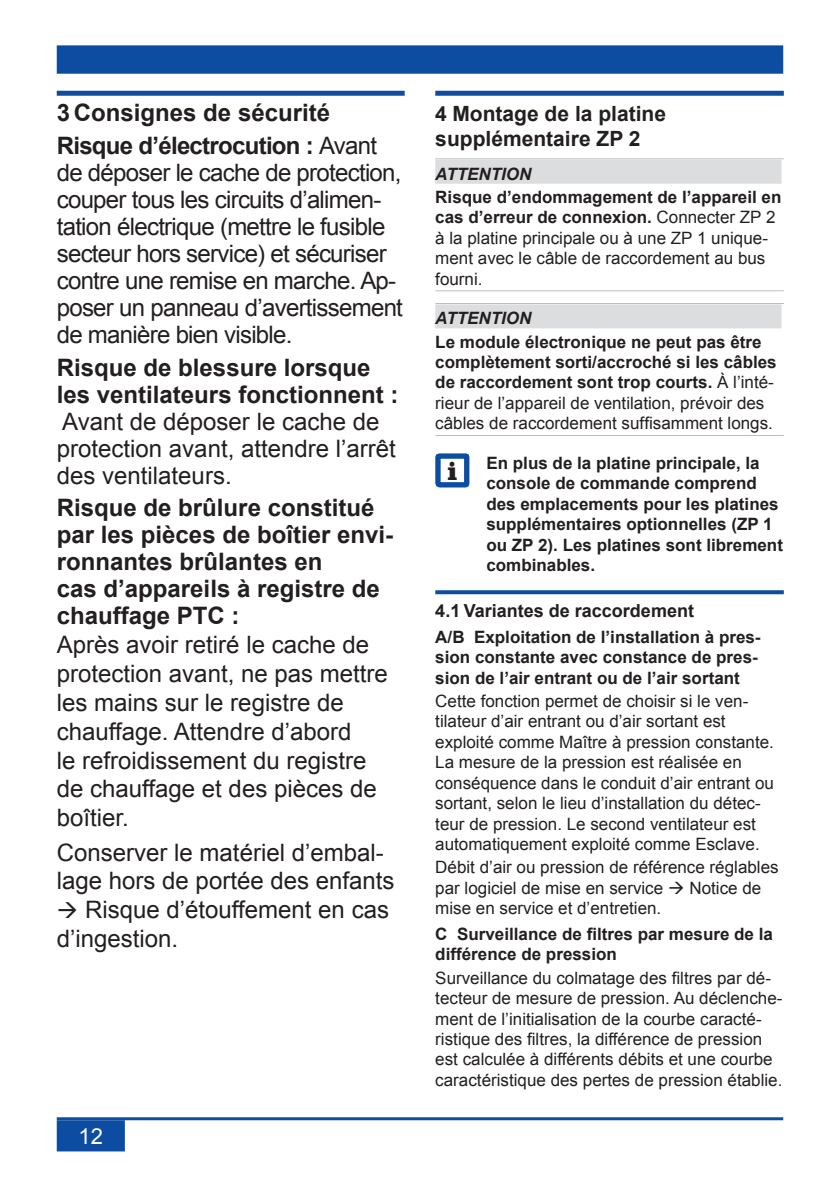
<style>
.page{position:relative;width:840px;height:1191px;background:#fff}
.page>*{position:absolute;margin:0;border:0;box-sizing:border-box;transform-origin:0 0}
.t1{font:24px/28.8px "Arial";color:#231f20}
.t2{font:24px/27px "Arial";letter-spacing:-.03em;color:#231f20}
.t3{font:700 24px/27px "Arial";color:#231f20}
.t4{font:700 24px/32.6px "Arial";letter-spacing:-.03em;color:#231f20}
.t5{font:22px "Arial";color:#fff}
.t6{font:700 21px/25.2px "Arial";color:#231f20}
.t7{font:700 18px "Arial";color:#231f20}
.t8{font:17px/20.4px "Arial";color:#231f20}
.t9{font:700 17px/20.4px "Arial";color:#231f20}
.t10{font:italic 700 17px "Arial";color:#231f20}
.s1{font-weight:400}
.s2{font-weight:700}
.s3{font-family:"Clarendon BT";font-weight:900;font-size:26.6px}
</style>
<div class="page">
<hr style="left:57px;top:1117px;width:725px;height:3px;background:#0d4da1">
<div style="left:57px;top:45px;width:725px;height:29px;background:#0d4da1;border:2px solid #0d4da1"></div>
<div style="left:58px;top:1121px;width:66px;height:29px;background:#0d4da1"></div>
<div style="left:57px;top:1120px;width:68px;height:31px;border:2px solid #0d4da1"></div>
<div style="left:57px;top:91px;width:347px;height:5px;background:#0d4da1"></div>
<div style="left:435px;top:91px;width:348px;height:5px;background:#0d4da1"></div>
<hr style="left:435px;top:158px;width:348px;height:1px;background:#bcbdc0">
<div style="left:435px;top:160px;width:346px;height:24px;background:#dcdddf"></div>
<hr style="left:435px;top:290px;width:348px;height:1px;background:#bcbdc0">
<hr style="left:435px;top:303px;width:348px;height:1px;background:#bcbdc0">
<div style="left:435px;top:304px;width:346px;height:24px;background:#dcdddf"></div>
<hr style="left:435px;top:435px;width:348px;height:1px;background:#bcbdc0">
<svg style="left:435px;top:590px;width:348px;height:4px"></svg>
<svg style="left:435px;top:453px;width:34px;height:34px"></svg>
<h1 class="t4" style="left:57px;top:97px;width:322px">3 Consignes de sécurité<br>Risque d’électrocution : <span class="s1">Avant</span></h1>
<h1 class="t2" style="left:57px;top:159px;width:347px">de déposer le cache de protection, couper tous les circuits d’alimen&shy;tation électrique (mettre le fusible secteur hors service) et sécuriser contre une remise en marche. Ap&shy;poser un panneau d’avertissement de manière bien visible.</h1>
<h1 class="t3" style="left:57px;top:354px;width:343px">Risque de blessure lorsque les ventilateurs fonctionnent :</h1>
<h1 class="t1" style="left:57px;top:408px;width:340px;line-height:27px">Avant de déposer le cache de protection avant, attendre l’arrêt des ventilateurs.</h1>
<h1 class="t3" style="left:57px;top:495px;width:338px">Risque de brûlure constitué par les pièces de boîtier envi&shy;ronnantes brûlantes en<br>cas d’appareils à registre de chauffage PTC :</h1>
<h1 class="t1" style="left:57px;top:630px;width:332px">Après avoir retiré le cache de protection avant, ne pas mettre les mains sur le registre de chauffage. Attendre d’abord<br>le refroidissement du registre de chauffage et des pièces de boîtier.</h1>
<h1 class="t1" style="left:57px;top:838px;width:339px">Conserver le matériel d’embal&shy;lage hors de portée des enfants</h1>
<h1 class="t1" style="left:57px;top:895px;width:333px">→ Risque d’étouffement en cas d’ingestion.</h1>
<p class="t5" style="left:78px;top:1121px;width:26px">12</p>
<p class="t6" style="left:435px;top:102px;width:232px">4 Montage de la platine supplémentaire ZP 2</p>
<p class="t10" style="left:435px;top:162px;width:98px">ATTENTION</p>
<p class="t8" style="left:435px;top:187px;width:347px"><span class="s2">Risque d’endommagement de l’appareil en cas d’erreur de connexion.</span> Connecter ZP 2 à la platine principale ou à une ZP 1 unique&shy;ment avec le câble de raccordement au bus fourni.</p>
<p class="t10" style="left:435px;top:307px;width:98px">ATTENTION</p>
<p class="t9" style="left:435px;top:332px;width:343px">Le module électronique ne peut pas être complètement sorti/accroché si les câbles de raccordement sont trop courts. <span class="s1">À l’inté&shy;rieur de l’appareil de ventilation, prévoir des câbles de raccordement suffisamment longs.</span></p>
<p class="t9" style="left:486px;top:453px;width:298px;text-indent:-39px"><span class="s3">i</span> En plus de la platine principale, la console de commande comprend des emplacements pour les platines supplémentaires optionnelles (ZP 1 ou ZP 2). Les platines sont librement combinables.</p>
<p class="t7" style="left:435px;top:598px;width:260px">4.1 Variantes de raccordement</p>
<p class="t9" style="left:435px;top:627px;width:326px">A/B Exploitation de l’installation à pres&shy;sion constante avec constance de pres&shy;sion de l’air entrant ou de l’air sortant</p>
<p class="t8" style="left:435px;top:691px;width:340px">Cette fonction permet de choisir si le ven&shy;tilateur d’air entrant ou d’air sortant est exploité comme Maître à pression constante.<br>La mesure de la pression est réalisée en conséquence dans le conduit d’air entrant ou sortant, selon le lieu d’installation du détec&shy;teur de pression. Le second ventilateur est automatiquement exploité comme Esclave.</p>
<p class="t8" style="left:435px;top:857px;width:344px">Débit d’air ou pression de référence réglables par logiciel de mise en service → Notice de mise en service et d’entretien.</p>
<p class="t9" style="left:435px;top:924px;width:339px">C Surveillance de filtres par mesure de la différence de pression</p>
<p class="t8" style="left:435px;top:967px;width:348px">Surveillance du colmatage des filtres par dé&shy;tecteur de mesure de pression. Au déclenche&shy;ment de l’initialisation de la courbe caracté&shy;ristique des filtres, la différence de pression est calculée à différents débits et une courbe caractéristique des pertes de pression établie.</p>
</div>
